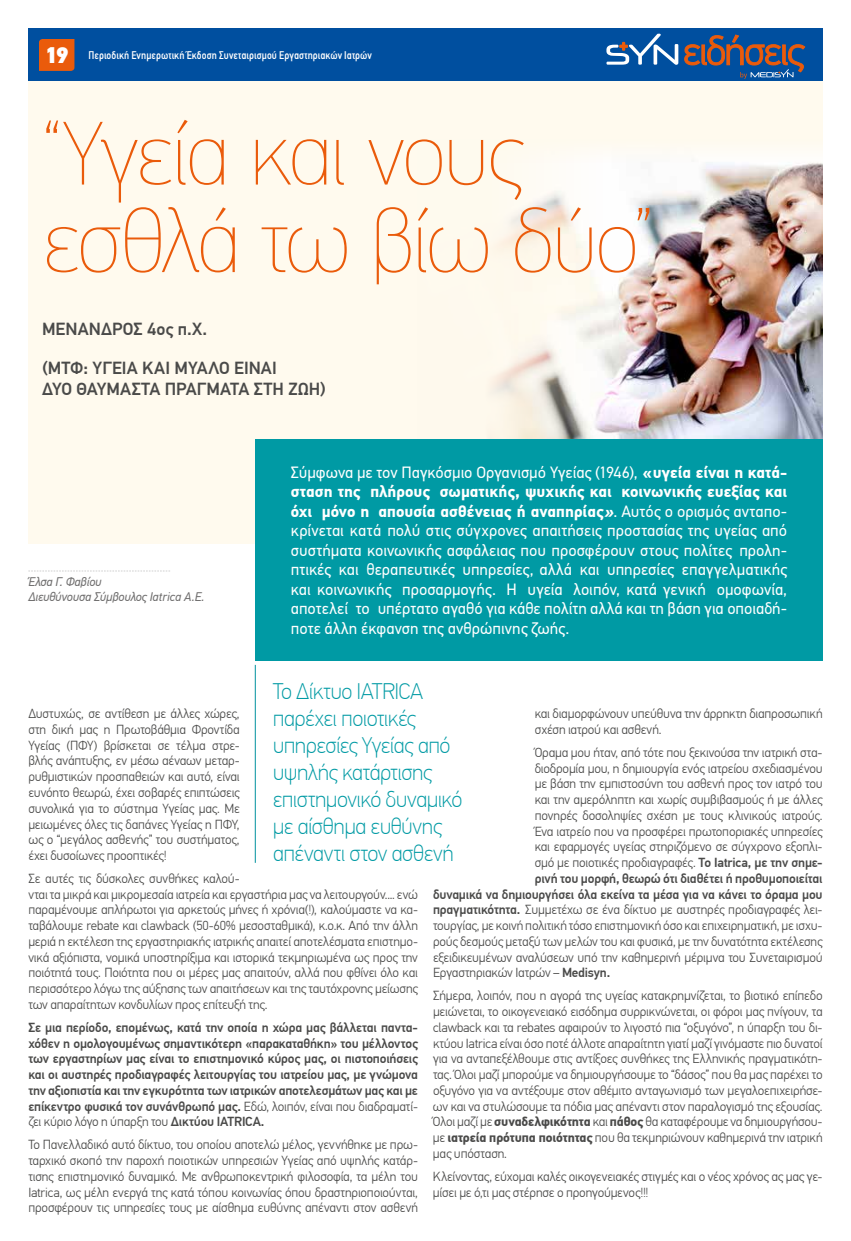
<style>
.page{position:relative;width:851px;height:1241px;background:#fff}
.page>*{position:absolute;margin:0;border:0;box-sizing:border-box;transform-origin:0 0}
.t1{font:100 90px/87.5px "PF Din Text Pro";letter-spacing:-.03em;color:#ea5b0b}
.t2{font:100 22.5px/27px "PF Din Text Pro";letter-spacing:-.025em;color:#009aa4}
.t3{font:900 22.5px "PF Din Text Pro";color:#fff}
.t4{font:500 17.5px "PF Din Text Pro";letter-spacing:.01em;color:#4a4a49}
.t5{font:16.25px/19.5px "PF Din Text Pro";color:#fff;text-align:justify}
.t6{font:300 13.12px/15.8px "PF Din Text Pro";letter-spacing:-.015em;color:#4a4a49;text-align:justify}
.t7{font:500 13.12px/15.8px "PF Din Text Pro";letter-spacing:-.015em;color:#4a4a49;text-align:justify}
.t8{font:italic 12.5px/15px "PF Din Text Pro";letter-spacing:-.015em;color:#706f6f}
.t9{font:500 condensed 11.25px "PF Din Text";letter-spacing:.005em;color:#fff}
.s1{font-weight:700}
.s2{font-weight:700;font-style:italic}
.s3{font-weight:300}
.s4{font-weight:500}
</style>
<div class="page">
<div style="left:28px;top:28px;width:794px;height:53px;background:#004f9f"></div>
<svg style="left:606px;top:34px;width:72px;height:31px"></svg>
<svg style="left:684px;top:35px;width:121px;height:44px"></svg>
<div style="left:28px;top:81px;width:794px;height:463px;background:#fffaee"></div>
<img style="left:493px;top:163px;width:329px;height:276px">
<svg style="left:28px;top:570px;width:142px;height:1px"></svg>
<div style="left:255px;top:439px;width:567px;height:221px;background:#009aa4"></div>
<hr style="left:255px;top:664px;width:1px;height:198px;background:#00929e">
<svg style="left:39px;top:39px;width:35px;height:32px"></svg>
<h2 class="t3" style="left:44px;top:41px;width:26px">19</h2>
<p class="t9" style="left:89px;top:49px;width:285px">Περιοδική Ενημερωτική Έκδοση Συνεταιρισμού Εργαστηριακών Ιατρών</p>
<h1 class="t1" style="left:42px;top:111px;width:612px">“Υγεία και νους εσθλά τω βίω δύο”</h1>
<h3 class="t4" style="left:42px;top:318px;width:167px">Μένανδρος 4ος π.Χ.</h3>
<h3 class="t4" style="left:42px;top:357px;width:79px">(Μτφ: Υγεία</h3>
<h3 class="t4" style="left:142px;top:357px;width:44px">και μυα</h3>
<h3 class="t4" style="left:208px;top:357px;width:70px">λό εί ναι</h3>
<h3 class="t4" style="left:42px;top:378px;width:46px">δυο θαυμασ</h3>
<h3 class="t4" style="left:141px;top:378px;width:186px">τά πράγματα στη ζωή)</h3>
<p class="t8" style="left:28px;top:574px;width:178px">Έλσα Γ. Φαβίου<br>Διευθύνουσα Σύμβουλος Iatrica A.E.</p>
<p class="t5" style="left:291px;top:462px;width:498px">Σύμφωνα με τον Παγκόσμιο Οργανισμό Υγείας (1946), <span class="s1">«υγεία είναι η κατά&shy;σταση της πλήρους σωματικής, ψυχικής και κοινωνικής ευεξίας και όχι μόνο η απουσία ασθένειας ή αναπηρίας</span><span class="s2">»</span>. Αυτός ο ορισμός ανταπο&shy;κρίνεται κατά πολύ στις σύγχρονες απαιτήσεις προστασίας της υγείας από συστήματα κοινωνικής ασφάλειας που προσφέρουν στους πολίτες προλη&shy;πτικές και θεραπευτικές υπηρεσίες, αλλά και υπηρεσίες επαγγελματικής και κοινωνικής προσαρμογής. Η υγεία λοιπόν, κατά γενική ομοφωνία, αποτελεί το υπέρτατο αγαθό για κάθε πολίτη αλλά και τη βάση για οποιαδή&shy;ποτε άλλη έκφανση της ανθρώπινης ζωής.</p>
<h2 class="t2" style="left:273px;top:677px;width:191px">To Δίκτυο IATRICA παρέχει ποιοτικές υπηρεσίες Υγείας από υψηλής κατάρτισης επιστημονικό δυναμικό με αίσθημα ευθύνης απέναντι στον ασθενή</h2>
<p class="t6" style="left:28px;top:706px;width:213px">Δυστυχώς, σε αντίθεση με άλλες χώρες, στη δική μας η Πρωτοβάθμια Φροντίδα Υγείας (ΠΦΥ) βρίσκεται σε τέλμα στρε&shy;βλής ανάπτυξης, εν μέσω αέναων μεταρ&shy;ρυθμιστικών προσπαθειών και αυτό, είναι ευνόητο θεωρώ, έχει σοβαρές επιπτώσεις συνολικά για το σύστημα Υγείας μας. Με μειωμένες όλες τις δαπάνες Υγείας η ΠΦΥ, ως ο “μεγάλος ασθενής” του συστήματος, έχει δυσοίωνες προοπτικές!</p>
<p class="t6" style="left:28px;top:870px;width:391px;text-align:left">Σε αυτές τις δύσκολες συνθήκες καλού-<br>νται τα μικρά και μικρομεσαία ιατρεία και εργαστήρια μας να λειτουργούν.... ενώ παραμένουμε απλήρωτοι για αρκετούς μήνες ή χρόνια(!), καλούμαστε να κα&shy;ταβάλουμε rebate και clawback (50-60% μεσοσταθμικά), κ.ο.κ. Από την άλλη μεριά η εκτέλεση της εργαστηριακής ιατρικής απαιτεί αποτελέσματα επιστημο&shy;νικά αξιόπιστα, νομικά υποστηρίξιμα και ιστορικά τεκμηριωμένα ως προς την ποιότητά τους. Ποιότητα που οι μέρες μας απαιτούν, αλλά που φθίνει όλο και περισσότερο λόγω της αύξησης των απαιτήσεων και της ταυτόχρονης μείωσης των απαραίτητων κονδυλίων προς επίτευξή της.</p>
<p class="t7" style="left:28px;top:1019px;width:391px">Σε μια περίοδο, επομένως, κατά την οποία η χώρα μας βάλλεται παντα&shy;χόθεν η ομολογουμένως σημαντικότερη «παρακαταθήκη» του μέλλοντος των εργαστηρίων μας είναι το επιστημονικό κύρος μας, οι πιστοποιήσεις και οι αυστηρές προδιαγραφές λειτουργίας του ιατρείου μας, με γνώμονα την αξιοπιστία και την εγκυρότητα των ιατρικών αποτελεσμάτων μας και με επίκεντρο φυσικά τον συνάνθρωπό μας. <span class="s3">Εδώ, λοιπόν, είναι που διαδραματί&shy;ζει κύριο λόγο η ύπαρξη του</span> Δικτύου IATRICA.</p>
<p class="t6" style="left:28px;top:1136px;width:391px">Το Πανελλαδικό αυτό δίκτυο, του οποίου αποτελώ μέλος, γεννήθηκε με πρω&shy;ταρχικό σκοπό την παροχή ποιοτικών υπηρεσιών Υγείας από υψηλής κατάρ&shy;τισης επιστημονικό δυναμικό. Με ανθρωποκεντρική φιλοσοφία, τα μέλη του Iatrica, ως μέλη ενεργά της κατά τόπου κοινωνίας όπου δραστηριοποιούνται, προσφέρουν τις υπηρεσίες τους με αίσθημα ευθύνης απέναντι στον ασθενή</p>
<p class="t6" style="left:534px;top:706px;width:289px">και διαμορφώνουν υπεύθυνα την άρρηκτη διαπροσωπική σχέση ιατρού και ασθενή.</p>
<p class="t6" style="left:534px;top:744px;width:289px">Όραμα μου ήταν, από τότε που ξεκινούσα την ιατρική στα-</p>
<p class="t6" style="left:534px;top:760px;width:289px">διοδρομία μου, η δημιουργία ενός ιατρείου σχεδιασμένου</p>
<p class="t6" style="left:534px;top:776px;width:289px">με βάση την εμπιστοσύνη του ασθενή προς τον ιατρό του</p>
<p class="t6" style="left:534px;top:791px;width:289px">και την αμερόληπτη και χωρίς συμβιβασμούς ή με άλλες</p>
<p class="t6" style="left:534px;top:807px;width:289px">πονηρές δοσοληψίες σχέση με τους κλινικούς ιατρούς.</p>
<p class="t6" style="left:534px;top:823px;width:289px">Ένα ιατρείο που να προσφέρει πρωτοποριακές υπηρεσίες</p>
<p class="t6" style="left:534px;top:839px;width:289px">και εφαρμογές υγείας στηριζόμενο σε σύγχρονο εξοπλι-</p>
<p class="t6" style="left:534px;top:854px;width:289px">σμό με ποιοτικές προδιαγραφές. <span class="s4">Το Iatrica, με την σημε-</span></p>
<p class="t7" style="left:534px;top:870px;width:289px">ρινή του μορφή, θεωρώ ότι διαθέτει ή προθυμοποιείται</p>
<p class="t7" style="left:433px;top:886px;width:391px">δυναμικά να δημιουργήσει όλα εκείνα τα μέσα για να κάνει το όραμα μου</p>
<p class="t6" style="left:433px;top:902px;width:391px"><span class="s4">πραγματικότητα.</span> Συμμετέχω σε ένα δίκτυο με αυστηρές προδιαγραφές λει-</p>
<p class="t6" style="left:433px;top:917px;width:391px">τουργίας, με κοινή πολιτική τόσο επιστημονική όσο και επιχειρηματική, με ισχυ-</p>
<p class="t6" style="left:433px;top:933px;width:391px">ρούς δεσμούς μεταξύ των μελών του και φυσικά, με την δυνατότητα εκτέλεσης</p>
<p class="t6" style="left:433px;top:949px;width:391px">εξειδικευμένων αναλύσεων υπό την καθημερινή μέριμνα του Συνεταιρισμού</p>
<p class="t6" style="left:433px;top:965px;width:179px">Εργαστηριακών Ιατρών – <span class="s4">Medisyn.</span></p>
<p class="t6" style="left:433px;top:987px;width:391px">Σήμερα, λοιπόν, που η αγορά της υγείας κατακρημνίζεται, το βιοτικό επίπεδο μειώνεται, το οικογενειακό εισόδημα συρρικνώνεται, οι φόροι μας πνίγουν, τα clawback και τα rebates αφαιρούν το λιγοστό πια “οξυγόνο”, η ύπαρξη του δι&shy;κτύου Iatrica είναι όσο ποτέ άλλοτε απαραίτητη γιατί μαζί γινόμαστε πιο δυνατοί για να ανταπεξέλθουμε στις αντίξοες συνθήκες της Ελληνικής πραγματικότη&shy;τας. Όλοι μαζί μπορούμε να δημιουργήσουμε το “δάσος” που θα μας παρέχει το οξυγόνο για να αντέξουμε στον αθέμιτο ανταγωνισμό των μεγαλοεπιχειρήσε&shy;ων και να στυλώσουμε τα πόδια μας απέναντι στον παραλογισμό της εξουσίας.<br>Όλοι μαζί με <span class="s1">συναδελφικότητα</span> και <span class="s1">πάθος</span> θα καταφέρουμε να δημιουργήσου&shy;με <span class="s1">ιατρεία πρότυπα ποιότητας</span> που θα τεκμηριώνουν καθημερινά την ιατρική μας υπόσταση.</p>
<p class="t6" style="left:433px;top:1168px;width:391px">Κλείνοντας, εύχομαι καλές οικογενειακές στιγμές και ο νέος χρόνος ας μας γε&shy;μίσει με ό,τι μας στέρησε ο προηγούμενος!!!</p>
</div>
